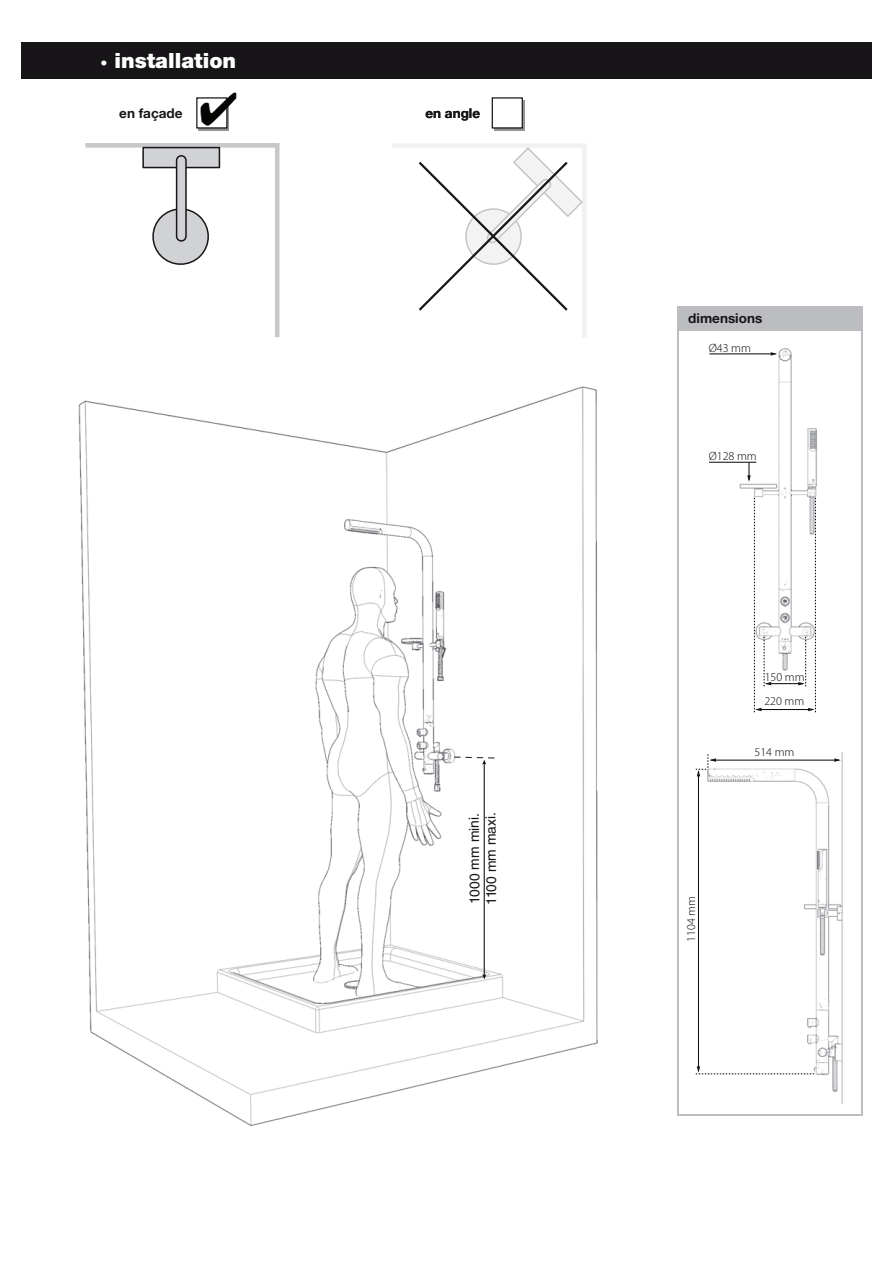
<style>
.page{position:relative;width:893px;height:1263px;background:#fff}
.page>*{position:absolute;margin:0;border:0;box-sizing:border-box;transform-origin:0 0}
.t1{font:900 21px "Helvetica Neue LT Std";color:#fff}
.t2{font:13.95px/16.6px "Helvetica LT Std";letter-spacing:-.01em;color:#171518}
.t3{font:700 13.5px "Helvetica Neue LT Std";color:#171518}
.t4{font:300 12px/23.9px "Myriad Pro";color:#040503}
</style>
<div class="page">
<div style="left:21px;top:43px;width:851px;height:36px;background:#171518"></div>
<svg style="left:85px;top:143px;width:195px;height:194px"></svg>
<svg style="left:199px;top:125px;width:30px;height:5px"></svg>
<div style="left:197px;top:98px;width:30px;height:30px;background:#fff"></div>
<div style="left:494px;top:100px;width:30px;height:30px;background:#939598"></div>
<div style="left:492px;top:98px;width:30px;height:30px;background:#fff"></div>
<div style="left:492px;top:97px;width:31px;height:32px;border:1px solid #040503"></div>
<svg style="left:393px;top:144px;width:193px;height:193px"></svg>
<div style="left:177px;top:156px;width:9px;height:85px;background:#d1d2d4;border-radius:5px"></div>
<div style="left:176px;top:155px;width:11px;height:87px;border:2px solid #171518;border-radius:5px"></div>
<img style="left:78px;top:386px;width:520px;height:741px">
<hr style="left:484px;top:763px;width:1px;height:212px;background:#171518">
<svg style="left:453px;top:756px;width:44px;height:8px"></svg>
<svg style="left:482px;top:974px;width:4px;height:5px"></svg>
<div style="left:677px;top:306px;width:185px;height:810px;background:#bcbdc0"></div>
<div style="left:679px;top:331px;width:181px;height:783px;background:#fff"></div>
<img style="left:732px;top:348px;width:85px;height:328px">
<hr style="left:709px;top:354px;width:66px;height:1px;background:#040503">
<svg style="left:771px;top:352px;width:6px;height:4px"></svg>
<svg style="left:747px;top:463px;width:4px;height:19px"></svg>
<hr style="left:709px;top:462px;width:47px;height:1px;background:#040503">
<hr style="left:766px;top:683px;width:37px;height:1px;background:#040503">
<hr style="left:756px;top:709px;width:57px;height:1px;background:#040503">
<svg style="left:798px;top:497px;width:18px;height:215px"></svg>
<svg style="left:754px;top:497px;width:17px;height:215px"></svg>
<img style="left:702px;top:753px;width:141px;height:350px">
<hr style="left:711px;top:760px;width:128px;height:1px;background:#040503">
<svg style="left:834px;top:758px;width:7px;height:4px"></svg>
<hr style="left:698px;top:771px;width:1px;height:300px;background:#040503">
<svg style="left:696px;top:1066px;width:119px;height:8px"></svg>
<svg style="left:696px;top:754px;width:20px;height:22px"></svg>
<svg style="left:201px;top:97px;width:28px;height:28px"></svg>
<h1 class="t1" style="left:100px;top:48px;width:137px">∙ installation</h1>
<p class="t3" style="left:119px;top:104px;width:65px">en façade</p>
<p class="t3" style="left:425px;top:104px;width:56px">en angle</p>
<p class="t2" style="left:466px;top:904px;width:94px;rotate:-90deg">1000 mm mini.<br>1100 mm maxi.</p>
<p class="t3" style="left:688px;top:310px;width:75px">dimensions</p>
<p class="t4" style="left:709px;top:336px;width:44px">Ø43 mm</p>
<p class="t4" style="left:709px;top:444px;width:49px">Ø128 mm</p>
<p class="t4" style="left:764px;top:665px;width:42px">150 mm<br>220 mm</p>
<p class="t4" style="left:679px;top:942px;width:47px;rotate:-90deg">1104 mm</p>
<p class="t4" style="left:754px;top:740px;width:41px">514 mm</p>
</div>
